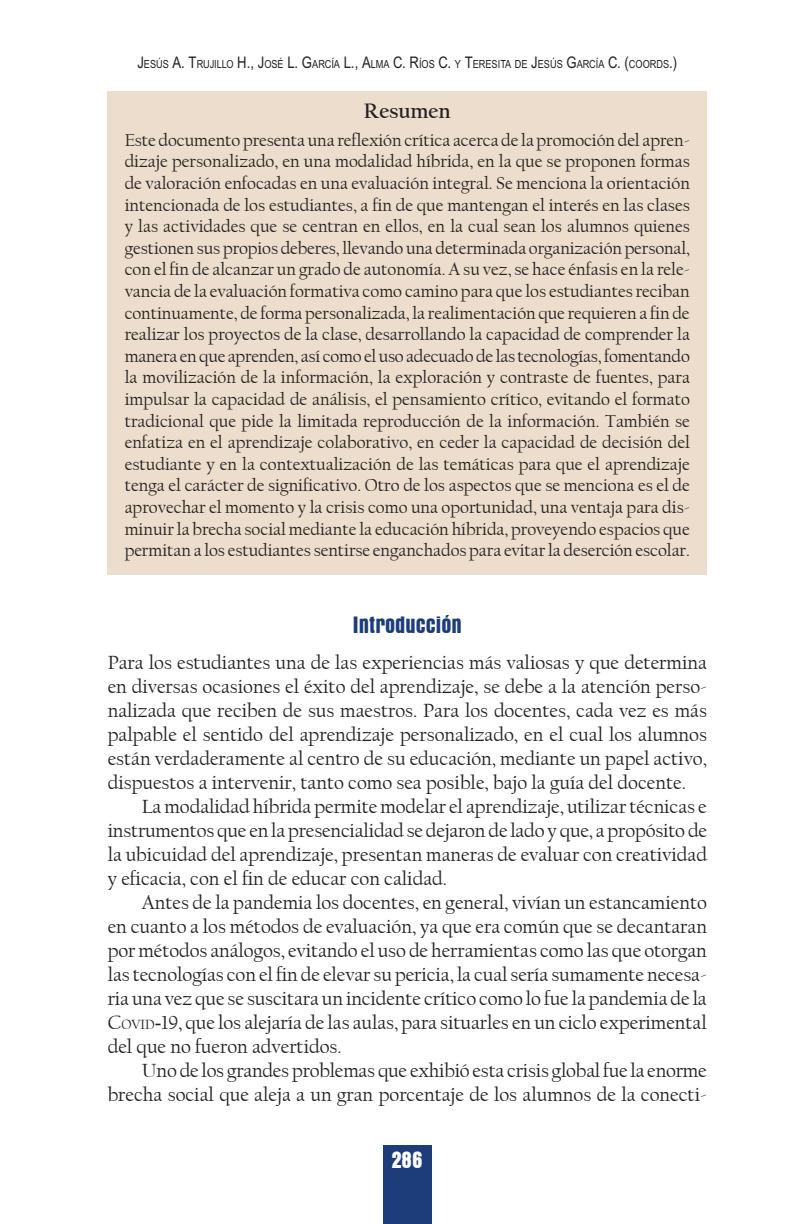
<style>
.page{position:relative;width:792px;height:1224px;background:#fff}
.page>*{position:absolute;margin:0;border:0;box-sizing:border-box;transform-origin:0 0}
.t1{font:700 condensed 24px "Aurora BT";color:#1d3c7a}
.t2{font:700 condensed 24px "Aurora BT";color:#fff}
.t3{font:700 22px "Californian FB";color:#231f20}
.t4{font:20px/24px "Californian FB";color:#231f20;text-align:justify}
.t5{font:18px/21.6px "Californian FB";letter-spacing:-.005em;color:#231f20;text-align:justify}
.t6{font:11.2px "Arial Narrow MT Std";color:#231f20}
.s1{font-size:16px}
.s2{font-style:inherit}
.s3{font-size:14px}
.s4{font-family:"Times New Roman"}
</style>
<div class="page">
<div style="left:383px;top:1146px;width:49px;height:78px;background:#1d3c7a"></div>
<div style="left:108px;top:91px;width:599px;height:483px;background:#ecddcc"></div>
<p class="t6" style="left:137px;top:58px;width:541px"><span class="s1">J</span>ESÚS <span class="s1">A. T</span>RUJILLO <span class="s1">H., J</span>OSÉ <span class="s1">L. G</span>ARCÍA <span class="s1">L., A</span>LMA <span class="s1">C. R</span>ÍOS <span class="s1">C.</span> Y <span class="s1">T</span>ERESITA DE <span class="s1">J</span>ESÚS <span class="s1">G</span>ARCÍA <span class="s1">C. (</span>COORDS<span class="s1">.)</span></p>
<p class="t3" style="left:364px;top:102px;width:88px">Resumen</p>
<p class="t5" style="left:125px;top:129px;width:567px">Este documento presenta una reflexión crítica acerca de la promoción del apren&shy;dizaje personalizado, en una modalidad híbrida, en la que se proponen formas de valoración enfocadas en una evaluación integral. Se menciona la orientación intencionada de los estudiantes, a fin de que mantengan el interés en las clases y las actividades que se centran en ellos, en la cual sean los alumnos quienes gestionen sus propios deberes, llevando una determinada organización personal, con el fin de alcanzar un grado de autonomía. A su vez, se hace énfasis en la rele&shy;vancia de la evaluación formativa como camino para que los estudiantes reciban continuamente, de forma personalizada, la realimentación que requieren a fin de realizar los proyectos de la clase, desarrollando la capacidad de comprender la manera en que aprenden, así como el uso adecuado de las tecnologías, fomentando la movilización de la información, la exploración y contraste de fuentes, para impulsar la capacidad de análisis, el pensamiento crítico, evitando el formato tradicional que pide la limitada reproducción de la información. También se enfatiza en el aprendizaje colaborativo, en ceder la capacidad de decisión del estudiante y en la contextualización de las temáticas para que el aprendizaje tenga el carácter de significativo. Otro de los aspectos que se menciona es el de aprovechar el momento y la crisis como una oportunidad, una ventaja para dis&shy;minuir la brecha social mediante la educación híbrida, proveyendo espacios que permitan a los estudiantes sentirse enganchados para evitar la deserción escolar.</p>
<h1 class="t1" style="left:353px;top:612px;width:110px">Introducción</h1>
<p class="t4" style="left:108px;top:650px;width:601px">Para los estudiantes una de las experiencias más valiosas y que determina en diversas ocasiones el éxito del aprendizaje, se debe a la atención perso&shy;nalizada que reciben de sus maestros. Para los docentes, cada vez es más palpable el sentido del aprendizaje personalizado, en el cual los alumnos están verdaderamente al centro de su educación, mediante un papel activo, dispuestos a intervenir, tanto como sea posible, bajo la guía del docente.</p>
<p class="t4" style="left:108px;top:794px;width:601px;text-indent:34px">La modalidad híbrida permite modelar el aprendizaje, utilizar técnicas e instrumentos que en la presencialidad se dejaron de lado y que, a propósito de la ubicuidad del aprendizaje, presentan maneras de evaluar con creatividad y eficacia, con el fin de educar con calidad.</p>
<p class="t4" style="left:108px;top:890px;width:601px;text-indent:34px">Antes de la pandemia los docentes, en general, vivían un estancamiento en cuanto a los métodos de evaluación, ya que era común que se decantaran por métodos análogos, evitando el uso de herramientas como las que otorgan las tecnologías con el fin de elevar su pericia, la cual sería sumamente necesa&shy;ria una vez que se suscitara un incidente crítico como lo fue la pandemia de la <span class="s2">C</span><span class="s3">ovid</span><span class="s4">-</span>19, que los alejaría de las aulas, para situarles en un ciclo experimental del que no fueron advertidos.</p>
<p class="t4" style="left:108px;top:1058px;width:601px;text-align:right">Uno de los grandes problemas que exhibió esta crisis global fue la enorme brecha social que aleja a un gran porcentaje de los alumnos de la conecti-</p>
<h1 class="t2" style="left:392px;top:1146px;width:32px">286</h1>
</div>
